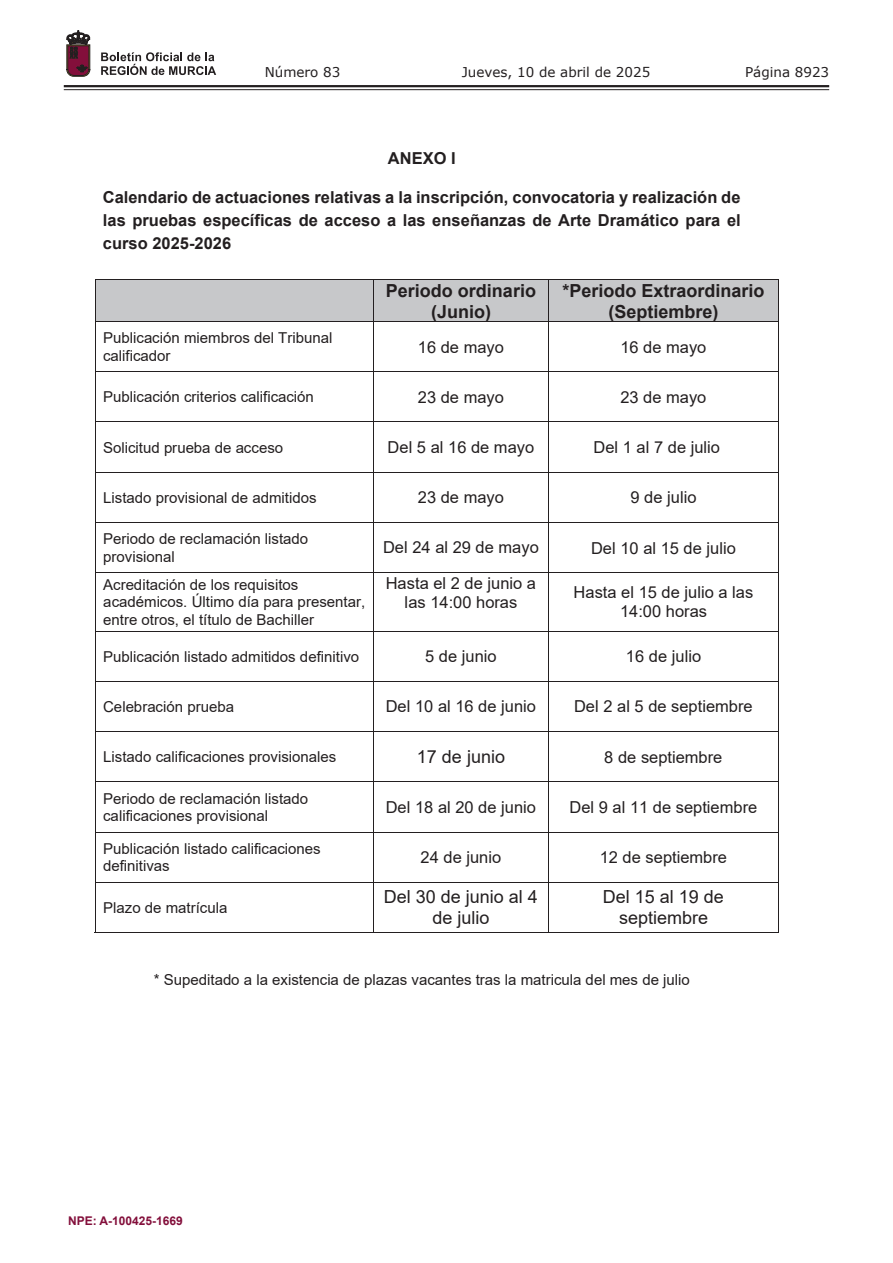
<style>
.page{position:relative;width:893px;height:1263px;background:#fff}
.page>*{position:absolute;margin:0;border:0;box-sizing:border-box;transform-origin:0 0}
.t1{font:700 18px/20.9px "Arial";color:#231f20;text-align:center}
.t2{font:18px/20.9px "Arial";color:#231f20;text-align:center}
.t3{font:16.5px/19.2px "Arial";color:#231f20;text-align:center}
.t4{font:700 16.5px/23px "Arial";color:#231f20;text-align:justify}
.t5{font:15px/17.4px "Arial";color:#231f20}
.t6{font:13.5px "Verdana";color:#231f20}
.t7{font:700 12px "Arial";color:#830f3b}
</style>
<div class="page">
<hr style="left:64px;top:85px;width:765px;height:2px;background:#231f20">
<hr style="left:64px;top:89px;width:765px;height:1px;background:#231f20">
<svg style="left:101px;top:52px;width:115px;height:23px"></svg>
<svg style="left:67px;top:31px;width:23px;height:45px"></svg>
<div style="left:96px;top:279px;width:277px;height:42px;background:#c7c8ca"></div>
<div style="left:374px;top:279px;width:174px;height:42px;background:#c7c8ca"></div>
<div style="left:549px;top:279px;width:229px;height:42px;background:#c7c8ca"></div>
<hr style="left:95px;top:279px;width:684px;height:1px;background:#231f20">
<hr style="left:95px;top:279px;width:1px;height:42px;background:#231f20">
<hr style="left:373px;top:279px;width:1px;height:42px;background:#231f20">
<hr style="left:548px;top:279px;width:1px;height:42px;background:#231f20">
<hr style="left:778px;top:279px;width:1px;height:42px;background:#231f20">
<hr style="left:95px;top:321px;width:684px;height:1px;background:#231f20">
<hr style="left:95px;top:322px;width:1px;height:49px;background:#231f20">
<hr style="left:373px;top:322px;width:1px;height:49px;background:#231f20">
<hr style="left:548px;top:322px;width:1px;height:49px;background:#231f20">
<hr style="left:778px;top:322px;width:1px;height:49px;background:#231f20">
<hr style="left:95px;top:371px;width:684px;height:1px;background:#231f20">
<hr style="left:95px;top:372px;width:1px;height:50px;background:#231f20">
<hr style="left:373px;top:372px;width:1px;height:50px;background:#231f20">
<hr style="left:548px;top:372px;width:1px;height:50px;background:#231f20">
<hr style="left:778px;top:372px;width:1px;height:50px;background:#231f20">
<hr style="left:95px;top:422px;width:684px;height:1px;background:#231f20">
<hr style="left:95px;top:422px;width:1px;height:50px;background:#231f20">
<hr style="left:373px;top:422px;width:1px;height:50px;background:#231f20">
<hr style="left:548px;top:422px;width:1px;height:50px;background:#231f20">
<hr style="left:778px;top:422px;width:1px;height:50px;background:#231f20">
<hr style="left:95px;top:472px;width:684px;height:1px;background:#231f20">
<hr style="left:95px;top:473px;width:1px;height:49px;background:#231f20">
<hr style="left:373px;top:473px;width:1px;height:49px;background:#231f20">
<hr style="left:548px;top:473px;width:1px;height:49px;background:#231f20">
<hr style="left:778px;top:473px;width:1px;height:49px;background:#231f20">
<hr style="left:95px;top:522px;width:684px;height:1px;background:#231f20">
<hr style="left:95px;top:523px;width:1px;height:49px;background:#231f20">
<hr style="left:373px;top:523px;width:1px;height:49px;background:#231f20">
<hr style="left:548px;top:523px;width:1px;height:49px;background:#231f20">
<hr style="left:778px;top:523px;width:1px;height:49px;background:#231f20">
<hr style="left:95px;top:572px;width:684px;height:1px;background:#231f20">
<hr style="left:95px;top:573px;width:1px;height:58px;background:#231f20">
<hr style="left:373px;top:573px;width:1px;height:58px;background:#231f20">
<hr style="left:548px;top:573px;width:1px;height:58px;background:#231f20">
<hr style="left:778px;top:573px;width:1px;height:58px;background:#231f20">
<hr style="left:95px;top:631px;width:684px;height:1px;background:#231f20">
<hr style="left:95px;top:631px;width:1px;height:50px;background:#231f20">
<hr style="left:373px;top:631px;width:1px;height:50px;background:#231f20">
<hr style="left:548px;top:631px;width:1px;height:50px;background:#231f20">
<hr style="left:778px;top:631px;width:1px;height:50px;background:#231f20">
<hr style="left:95px;top:681px;width:684px;height:1px;background:#231f20">
<hr style="left:95px;top:682px;width:1px;height:49px;background:#231f20">
<hr style="left:373px;top:682px;width:1px;height:49px;background:#231f20">
<hr style="left:548px;top:682px;width:1px;height:49px;background:#231f20">
<hr style="left:778px;top:682px;width:1px;height:49px;background:#231f20">
<hr style="left:95px;top:731px;width:684px;height:1px;background:#231f20">
<hr style="left:95px;top:732px;width:1px;height:49px;background:#231f20">
<hr style="left:373px;top:732px;width:1px;height:49px;background:#231f20">
<hr style="left:548px;top:732px;width:1px;height:49px;background:#231f20">
<hr style="left:778px;top:732px;width:1px;height:49px;background:#231f20">
<hr style="left:95px;top:781px;width:684px;height:1px;background:#231f20">
<hr style="left:95px;top:782px;width:1px;height:50px;background:#231f20">
<hr style="left:373px;top:782px;width:1px;height:50px;background:#231f20">
<hr style="left:548px;top:782px;width:1px;height:50px;background:#231f20">
<hr style="left:778px;top:782px;width:1px;height:50px;background:#231f20">
<hr style="left:95px;top:832px;width:684px;height:1px;background:#231f20">
<hr style="left:95px;top:832px;width:1px;height:50px;background:#231f20">
<hr style="left:373px;top:832px;width:1px;height:50px;background:#231f20">
<hr style="left:548px;top:832px;width:1px;height:50px;background:#231f20">
<hr style="left:778px;top:832px;width:1px;height:50px;background:#231f20">
<hr style="left:95px;top:882px;width:684px;height:1px;background:#231f20">
<hr style="left:95px;top:883px;width:1px;height:50px;background:#231f20">
<hr style="left:95px;top:932px;width:278px;height:1px;background:#231f20">
<hr style="left:373px;top:883px;width:1px;height:50px;background:#231f20">
<hr style="left:374px;top:932px;width:174px;height:1px;background:#231f20">
<hr style="left:548px;top:883px;width:1px;height:50px;background:#231f20">
<hr style="left:549px;top:932px;width:229px;height:1px;background:#231f20">
<hr style="left:778px;top:883px;width:1px;height:50px;background:#231f20">
<p class="t6" style="left:265px;top:62px;width:77px">Número 83</p>
<p class="t6" style="left:462px;top:62px;width:190px">Jueves, 10 de abril de 2025</p>
<p class="t6" style="left:745px;top:62px;width:86px">Página 8923</p>
<p class="t4" style="left:388px;top:147px;width:69px">ANEXO I</p>
<p class="t4" style="left:103px;top:186px;width:639px">Calendario de actuaciones relativas a la inscripción, convocatoria y realización de las pruebas específicas de acceso a las enseñanzas de Arte Dramático para el curso 2025-2026</p>
<p class="t1" style="left:386px;top:280px;width:152px">Periodo ordinario (Junio)</p>
<p class="t1" style="left:562px;top:280px;width:203px">*Periodo Extraordinario (Septiembre)</p>
<p class="t5" style="left:103px;top:329px;width:231px">Publicación miembros del Tribunal calificador</p>
<p class="t3" style="left:418px;top:337px;width:88px">16 de mayo</p>
<p class="t3" style="left:620px;top:337px;width:88px">16 de mayo</p>
<p class="t5" style="left:103px;top:388px;width:212px">Publicación criterios calificación</p>
<p class="t3" style="left:418px;top:387px;width:88px">23 de mayo</p>
<p class="t3" style="left:620px;top:387px;width:88px">23 de mayo</p>
<p class="t5" style="left:103px;top:438px;width:182px">Solicitud prueba de acceso</p>
<p class="t3" style="left:388px;top:438px;width:148px">Del 5 al 16 de mayo</p>
<p class="t3" style="left:593px;top:438px;width:128px">Del 1 al 7 de julio</p>
<p class="t5" style="left:103px;top:489px;width:215px">Listado provisional de admitidos</p>
<p class="t3" style="left:418px;top:488px;width:88px">23 de mayo</p>
<p class="t3" style="left:630px;top:488px;width:68px">9 de julio</p>
<p class="t5" style="left:103px;top:530px;width:207px">Periodo de reclamación listado provisional</p>
<p class="t3" style="left:383px;top:537px;width:157px">Del 24 al 29 de mayo</p>
<p class="t3" style="left:591px;top:538px;width:146px">Del 10 al 15 de julio</p>
<p class="t5" style="left:103px;top:576px;width:264px">Acreditación de los requisitos académicos. Último día para presentar, entre otros, el título de Bachiller</p>
<p class="t3" style="left:386px;top:573px;width:152px">Hasta el 2 de junio a las 14:00 horas</p>
<p class="t3" style="left:574px;top:583px;width:181px">Hasta el 15 de julio a las<br>14:00 horas</p>
<p class="t5" style="left:103px;top:647px;width:258px">Publicación listado admitidos definitivo</p>
<p class="t3" style="left:425px;top:647px;width:73px">5 de junio</p>
<p class="t3" style="left:626px;top:647px;width:77px">16 de julio</p>
<p class="t5" style="left:103px;top:698px;width:133px">Celebración prueba</p>
<p class="t3" style="left:386px;top:697px;width:152px">Del 10 al 16 de junio</p>
<p class="t3" style="left:574px;top:697px;width:180px">Del 2 al 5 de septiembre</p>
<p class="t5" style="left:103px;top:748px;width:235px">Listado calificaciones provisionales</p>
<p class="t2" style="left:417px;top:746px;width:90px">17 de junio</p>
<p class="t3" style="left:604px;top:747px;width:120px">8 de septiembre</p>
<p class="t5" style="left:103px;top:789px;width:207px">Periodo de reclamación listado calificaciones provisional</p>
<p class="t3" style="left:386px;top:797px;width:152px">Del 18 al 20 de junio</p>
<p class="t3" style="left:569px;top:797px;width:189px">Del 9 al 11 de septiembre</p>
<p class="t5" style="left:103px;top:840px;width:219px">Publicación listado calificaciones definitivas</p>
<p class="t3" style="left:421px;top:848px;width:82px">24 de junio</p>
<p class="t3" style="left:600px;top:848px;width:129px">12 de septiembre</p>
<p class="t5" style="left:103px;top:899px;width:126px">Plazo de matrícula</p>
<p class="t2" style="left:384px;top:886px;width:156px">Del 30 de junio al 4 de julio</p>
<p class="t2" style="left:603px;top:886px;width:123px">Del 15 al 19 de septiembre</p>
<p class="t5" style="left:154px;top:971px;width:538px">* Supeditado a la existencia de plazas vacantes tras la matricula del mes de julio</p>
<p class="t7" style="left:68px;top:1212px;width:116px">NPE: A-100425-1669</p>
</div>
